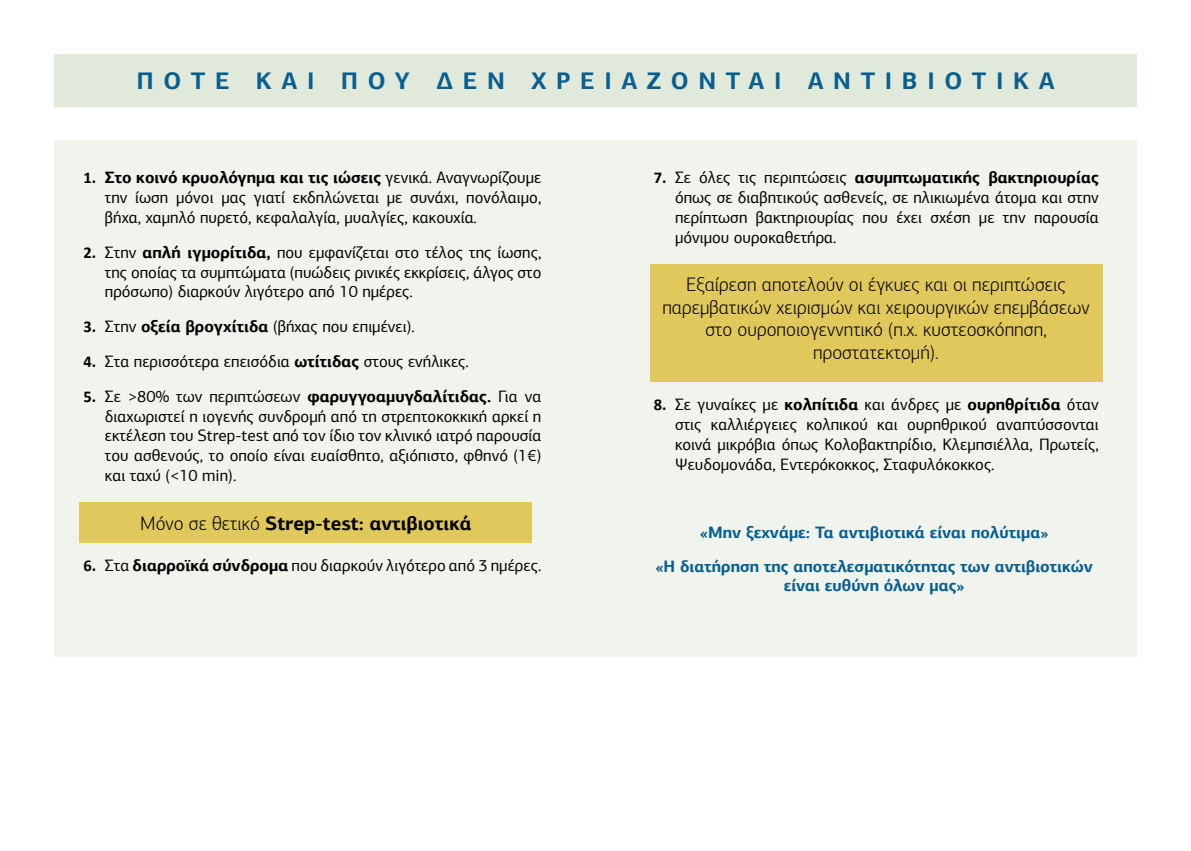
<style>
.page{position:relative;width:1191px;height:851px;background:#fff}
.page>*{position:absolute;margin:0;border:0;box-sizing:border-box;transform-origin:0 0}
.t1{font:700 24px "PF Agora Sans Pro";letter-spacing:.4em;color:#075f91}
.t2{font:300 19.5px/22.5px "PF Agora Sans Pro";color:#000;text-align:center}
.t3{font:700 19.5px "PF Agora Sans Pro";color:#000}
.t4{font:16.5px/19.8px "PF Agora Sans Pro";color:#000;text-align:justify}
.t5{font:700 16.5px/33.9px "PF Agora Sans Pro";color:#075f91;text-align:center}
.s1{font-family:"Calibri";font-weight:700}
.s2{font-weight:700}
.s3{font-weight:300}
</style>
<div class="page">
<div style="left:54px;top:54px;width:1083px;height:52px;background:#e1e9da"></div>
<div style="left:54px;top:140px;width:1083px;height:517px;background:#f0f4ed"></div>
<div style="left:79px;top:502px;width:453px;height:40px;background:#e1c85b"></div>
<div style="left:649px;top:264px;width:453px;height:117px;background:#e1c85b"></div>
<h1 class="t1" style="left:136px;top:66px;width:919px">ΠΟΤΕ ΚΑΙ ΠΟΥ ΔΕΝ ΧΡΕΙΑΖΟΝΤΑΙ ΑΝΤΙΒΙΟΤΙΚΑ</h1>
<p class="t4" style="left:105px;top:168px;width:438px;text-indent:-21px"><span class="s1">1.</span> <span class="s2">Στο κοινό κρυολόγημα και τις ιώσεις</span> γενικά. Αναγνωρίζουμε την ίωση μόνοι μας γιατί εκδηλώνεται με συνάχι, πονόλαιμο, βήχα, χαμηλό πυρετό, κεφαλαλγία, μυαλγίες, κακουχία.</p>
<p class="t4" style="left:105px;top:242px;width:438px;text-indent:-21px"><span class="s1">2.</span> Στην <span class="s2">απλή ιγμορίτιδα,</span> που εμφανίζεται στο τέλος της ίωσης, της οποίας τα συμπτώματα (πυώδεις ρινικές εκκρίσεις, άλγος στο πρόσωπο) διαρκούν λιγότερο από 10 ημέρες.</p>
<p class="t4" style="left:84px;top:316px;width:333px"><span class="s1">3.</span> Στην <span class="s2">οξεία βρογχίτιδα</span> (βήχας που επιμένει).</p>
<p class="t4" style="left:84px;top:351px;width:387px"><span class="s1">4.</span> Στα περισσότερα επεισόδια <span class="s2">ωτίτιδας</span> στους ενήλικες.</p>
<p class="t4" style="left:105px;top:386px;width:438px;text-indent:-21px"><span class="s1">5.</span> Σε &gt;80% των περιπτώσεων <span class="s2">φαρυγγοαμυγδαλίτιδας.</span> Για να διαχωριστεί η ιογενής συνδρομή από τη στρεπτοκοκκική αρκεί η εκτέλεση του Strep-test από τον ίδιο τον κλινικό ιατρό παρουσία του ασθενούς, το οποίο είναι ευαίσθητο, αξιόπιστο, φθηνό (1€) και ταχύ (&lt;10 min).</p>
<p class="t3" style="left:140px;top:510px;width:333px"><span class="s3">Μόνο σε θετικό</span> Strep-test: αντιβιοτικά</p>
<p class="t4" style="left:84px;top:555px;width:459px"><span class="s1">6.</span> Στα <span class="s2">διαρροϊκά σύνδρομα</span> που διαρκούν λιγότερο από 3 ημέρες.</p>
<p class="t4" style="left:675px;top:168px;width:425px;text-indent:-21px"><span class="s1">7.</span> Σε όλες τις περιπτώσεις <span class="s2">ασυμπτωματικής βακτηριουρίας </span>όπως σε διαβητικούς ασθενείς, σε ηλικιωμένα άτομα και στην περίπτωση βακτηριουρίας που έχει σχέση με την παρουσία μόνιμου ουροκαθετήρα.</p>
<p class="t2" style="left:662px;top:273px;width:429px">Εξαίρεση αποτελούν οι έγκυες και οι περιπτώσεις παρεμβατικών χειρισμών και χειρουργικών επεμβάσεων στο ουροποιογεννητικό (π.χ. κυστεοσκόπηση, προστατεκτομή).</p>
<p class="t4" style="left:675px;top:394px;width:425px;text-indent:-21px"><span class="s1">8.</span> Σε γυναίκες με <span class="s2">κολπίτιδα</span> και άνδρες με <span class="s2">ουρηθρίτιδα</span> όταν στις καλλιέργειες κολπικού και ουρηθρικού αναπτύσσονται κοινά μικρόβια όπως Κολοβακτηρίδιο, Κλεμπσιέλλα, Πρωτείς, Ψευδομονάδα, Εντερόκοκκος, Σταφυλόκοκκος.</p>
<p class="t5" style="left:655px;top:515px;width:439px">«Μην ξεχνάμε: Τα αντιβιοτικά είναι πολύτιμα»<br>«Η διατήρηση της αποτελεσματικότητας των αντιβιοτικών</p>
<p class="t5" style="left:783px;top:568px;width:182px">είναι ευθύνη όλων μας»</p>
</div>
